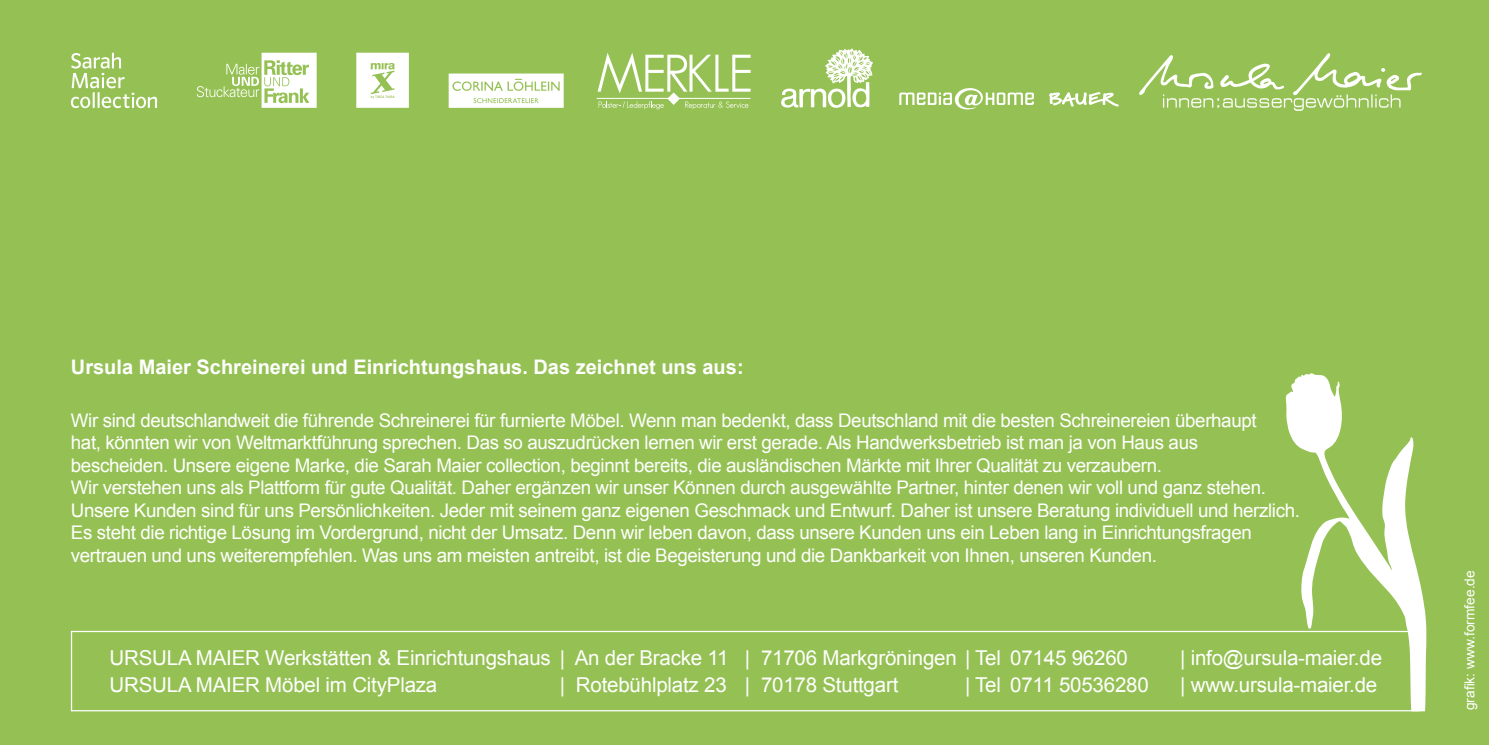
<style>
.page{position:relative;width:1489px;height:745px;background:#fff}
.page>*{position:absolute;margin:0;border:0;box-sizing:border-box;transform-origin:0 0}
.t1{font:20.5px "Arial";letter-spacing:-.01em;color:#fff}
.t2{font:700 20px "Arial";color:#fff}
.t3{font:18.75px/22.5px "Arial";letter-spacing:-.02em;color:#fff}
.t4{font:13.75px "Arial";color:#fff}
</style>
<div class="page">
<div style="left:0;top:0;width:1488px;height:744px;background:#95c154"></div>
<div style="left:71px;top:630px;width:1348px;height:81px;border:1px solid #fff"></div>
<svg style="left:596px;top:53px;width:155px;height:56px"></svg>
<svg style="left:781px;top:48px;width:91px;height:60px"></svg>
<svg style="left:197px;top:53px;width:120px;height:55px"></svg>
<svg style="left:356px;top:53px;width:53px;height:55px;background:#f1f7e9"></svg>
<svg style="left:1139px;top:53px;width:282px;height:58px"></svg>
<svg style="left:71px;top:53px;width:86px;height:55px"></svg>
<svg style="left:1285px;top:373px;width:141px;height:337px"></svg>
<svg style="left:899px;top:88px;width:219px;height:22px"></svg>
<svg style="left:448px;top:73px;width:115px;height:35px;background:#eff6e6"></svg>
<p class="t2" style="left:71px;top:355px;width:674px">Ursula Maier Schreinerei und Einrichtungshaus. Das zeichnet uns aus:</p>
<p class="t3" style="left:71px;top:408px;width:1230px">Wir sind deutschlandweit die führende Schreinerei für furnierte Möbel. Wenn man bedenkt, dass Deutschland mit die besten Schreinereien überhaupt<br>hat, könnten wir von Weltmarktführung sprechen. Das so auszudrücken lernen wir erst gerade. Als Handwerksbetrieb ist man ja von Haus aus bescheiden. Unsere eigene Marke, die Sarah Maier collection, beginnt bereits, die ausländischen Märkte mit Ihrer Qualität zu verzaubern.<br>Wir verstehen uns als Plattform für gute Qualität. Daher ergänzen wir unser Können durch ausgewählte Partner, hinter denen wir voll und ganz stehen.<br>Unsere Kunden sind für uns Persönlichkeiten. Jeder mit seinem ganz eigenen Geschmack und Entwurf. Daher ist unsere Beratung individuell und herzlich.<br>Es steht die richtige Lösung im Vordergrund, nicht der Umsatz. Denn wir leben davon, dass unsere Kunden uns ein Leben lang in Einrichtungsfragen vertrauen und uns weiterempfehlen. Was uns am meisten antreibt, ist die Begeisterung und die Dankbarkeit von Ihnen, unseren Kunden.</p>
<p class="t1" style="left:109px;top:645px;width:1019px">URSULA MAIER Werkstätten &amp; Einrichtungshaus | An der Bracke 11 | 71706 Markgröningen | Tel 07145 96260</p>
<p class="t1" style="left:1179px;top:645px;width:203px">| info@ursula-maier.de</p>
<p class="t1" style="left:109px;top:673px;width:329px">URSULA MAIER Möbel im CityPlaza</p>
<p class="t1" style="left:559px;top:673px;width:340px">| Rotebühlplatz 23 | 70178 Stuttgart</p>
<p class="t1" style="left:964px;top:673px;width:185px">| Tel 0711 50536280</p>
<p class="t1" style="left:1179px;top:673px;width:199px">| www.ursula-maier.de</p>
<p class="t4" style="left:1461px;top:710px;width:141px;rotate:-90deg">grafik: www.formfee.de</p>
</div>
